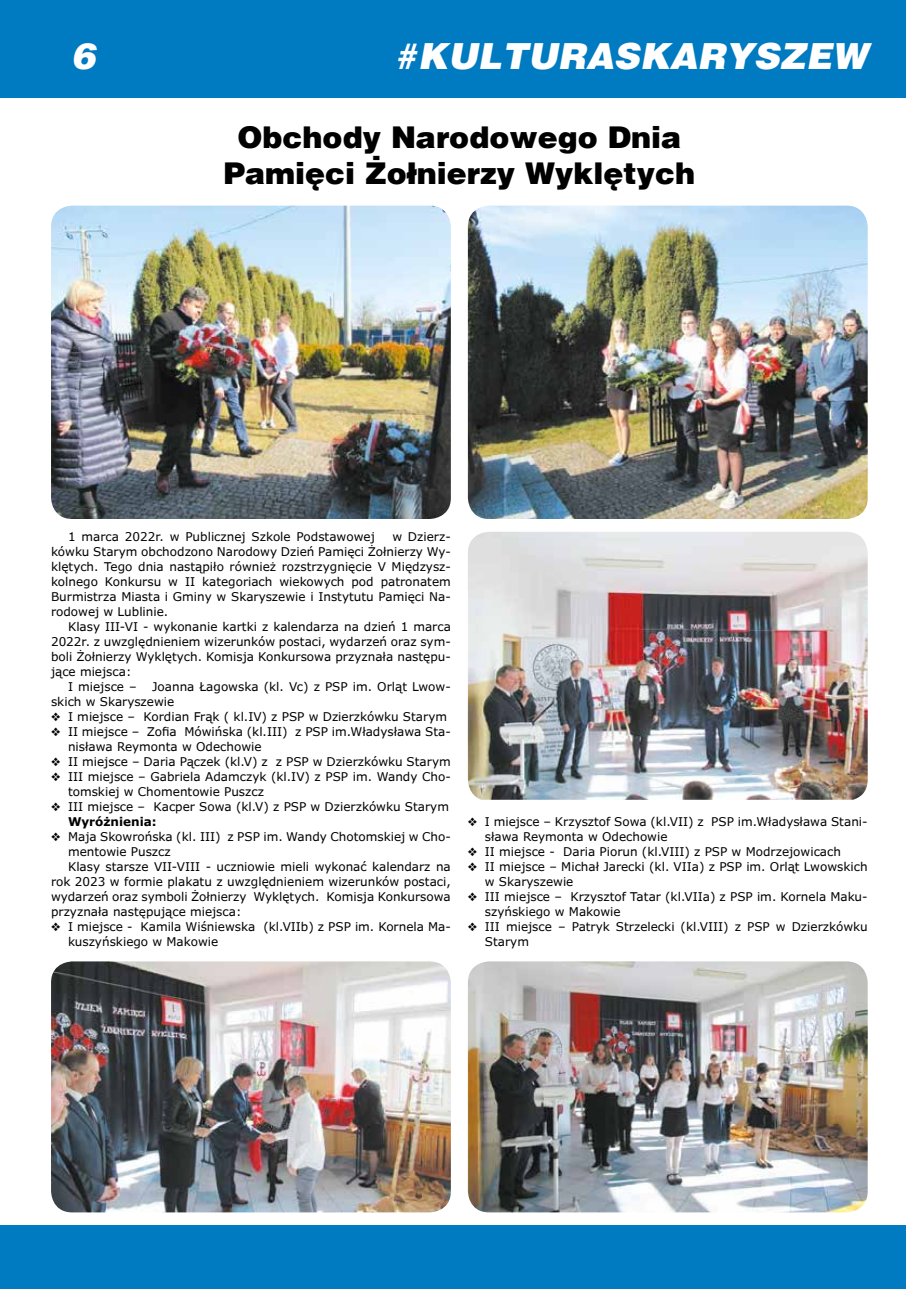
<style>
.page{position:relative;width:906px;height:1289px;background:#fff}
.page>*{position:absolute;margin:0;border:0;box-sizing:border-box;transform-origin:0 0}
.t1{font:italic 900 36px "Switzerland";color:#fff}
.t2{font:900 30px/36px "Switzerland";color:#000;text-align:center}
.t3{font:12px/15px "Verdana Pro";color:#000;text-align:justify}
.t4{font:700 12px "Verdana Pro";color:#000}
.s1{font-family:"Dixieland Normal"}
</style>
<div class="page">
<div style="left:0;top:1225px;width:906px;height:63px;background:#007ac1"></div>
<div style="left:0;top:0;width:906px;height:98px;background:#007ac1"></div>
<img style="left:51px;top:961px;width:400px;height:251px">
<img style="left:468px;top:206px;width:399px;height:313px">
<img style="left:51px;top:206px;width:400px;height:313px">
<img style="left:468px;top:961px;width:399px;height:251px">
<img style="left:468px;top:532px;width:399px;height:267px">
<h1 class="t1" style="left:71px;top:35px;width:26px">6</h1>
<h1 class="t1" style="left:394px;top:35px;width:475px">#KULTURASKARYSZEW</h1>
<h2 class="t2" style="left:223px;top:120px;width:473px">Obchody Narodowego Dnia<br>Pamięci Żołnierzy Wyklętych</h2>
<p class="t3" style="left:68px;top:529px;width:308px">1 marca 2022r. w Publicznej Szkole Podstawowej</p>
<p class="t3" style="left:51px;top:529px;width:401px;text-indent:341px">w Dzierz&shy;kówku Starym obchodzono Narodowy Dzień Pamięci Żołnierzy Wy&shy;klętych. Tego dnia nastąpiło również rozstrzygnięcie V Międzysz&shy;kolnego Konkursu w II kategoriach wiekowych pod patronatem Burmistrza Miasta i Gminy w Skaryszewie i Instytutu Pamięci Na&shy;rodowej w Lublinie.</p>
<p class="t3" style="left:68px;top:619px;width:384px">Klasy III-VI - wykonanie kartki z kalendarza na dzień 1 marca</p>
<p class="t3" style="left:51px;top:634px;width:401px">2022r. z uwzględnieniem wizerunków postaci, wydarzeń oraz sym-</p>
<p class="t3" style="left:51px;top:649px;width:401px">boli Żołnierzy Wyklętych. Komisja Konkursowa przyznała następu-</p>
<p class="t3" style="left:51px;top:664px;width:82px">jące miejsca:</p>
<p class="t3" style="left:68px;top:679px;width:70px">I miejsce –</p>
<p class="t3" style="left:152px;top:679px;width:300px">Joanna Łagowska (kl. Vc) z PSP im. Orląt Lwow-</p>
<p class="t3" style="left:51px;top:694px;width:125px">skich w Skaryszewie</p>
<p class="t3" style="left:51px;top:709px;width:397px"><span class="s1">Y</span> I miejsce – Kordian Frąk ( kl.IV) z PSP w Dzierzkówku Starym</p>
<p class="t3" style="left:51px;top:724px;width:401px"><span class="s1">Y</span> II miejsce – Zofia Mówińska (kl.III) z PSP im.Władysława Sta-</p>
<p class="t3" style="left:68px;top:739px;width:195px">nisława Reymonta w Odechowie</p>
<p class="t3" style="left:51px;top:754px;width:401px"><span class="s1">Y</span> II miejsce – Daria Pączek (kl.V) z z PSP w Dzierzkówku Starym</p>
<p class="t3" style="left:51px;top:769px;width:401px"><span class="s1">Y</span> III miejsce – Gabriela Adamczyk (kl.IV) z PSP im. Wandy Cho-</p>
<p class="t3" style="left:68px;top:784px;width:197px">tomskiej w Chomentowie Puszcz</p>
<p class="t3" style="left:51px;top:799px;width:399px"><span class="s1">Y</span> III miejsce – Kacper Sowa (kl.V) z PSP w Dzierzkówku Starym</p>
<p class="t4" style="left:68px;top:814px;width:90px">Wyróżnienia:</p>
<p class="t3" style="left:51px;top:829px;width:401px"><span class="s1">Y</span> Maja Skowrońska (kl. III) z PSP im. Wandy Chotomskiej w Cho-</p>
<p class="t3" style="left:68px;top:844px;width:104px">mentowie Puszcz</p>
<p class="t3" style="left:68px;top:859px;width:384px">Klasy starsze VII-VIII - uczniowie mieli wykonać kalendarz na</p>
<p class="t3" style="left:51px;top:874px;width:401px">rok 2023 w formie plakatu z uwzględnieniem wizerunków postaci,</p>
<p class="t3" style="left:51px;top:889px;width:401px">wydarzeń oraz symboli Żołnierzy Wyklętych. Komisja Konkursowa</p>
<p class="t3" style="left:51px;top:904px;width:192px">przyznała następujące miejsca:</p>
<p class="t3" style="left:51px;top:919px;width:401px"><span class="s1">Y</span> I miejsce - Kamila Wiśniewska (kl.VIIb) z PSP im. Kornela Ma-</p>
<p class="t3" style="left:68px;top:934px;width:152px">kuszyńskiego w Makowie</p>
<p class="t3" style="left:468px;top:814px;width:401px"><span class="s1">Y</span> I miejsce – Krzysztof Sowa (kl.VII) z PSP im.Władysława Stani-</p>
<p class="t3" style="left:485px;top:829px;width:184px">sława Reymonta w Odechowie</p>
<p class="t3" style="left:468px;top:844px;width:375px"><span class="s1">Y</span> II miejsce - Daria Piorun (kl.VIII) z PSP w Modrzejowicach</p>
<p class="t3" style="left:468px;top:859px;width:401px"><span class="s1">Y</span> II miejsce – Michał Jarecki (kl. VIIa) z PSP im. Orląt Lwowskich</p>
<p class="t3" style="left:485px;top:874px;width:90px">w Skaryszewie</p>
<p class="t3" style="left:468px;top:889px;width:401px"><span class="s1">Y</span> III miejsce – Krzysztof Tatar (kl.VIIa) z PSP im. Kornela Maku-</p>
<p class="t3" style="left:485px;top:904px;width:137px">szyńskiego w Makowie</p>
<p class="t3" style="left:468px;top:919px;width:401px"><span class="s1">Y</span> III miejsce – Patryk Strzelecki (kl.VIII) z PSP w Dzierzkówku</p>
<p class="t3" style="left:485px;top:934px;width:46px">Starym</p>
</div>
